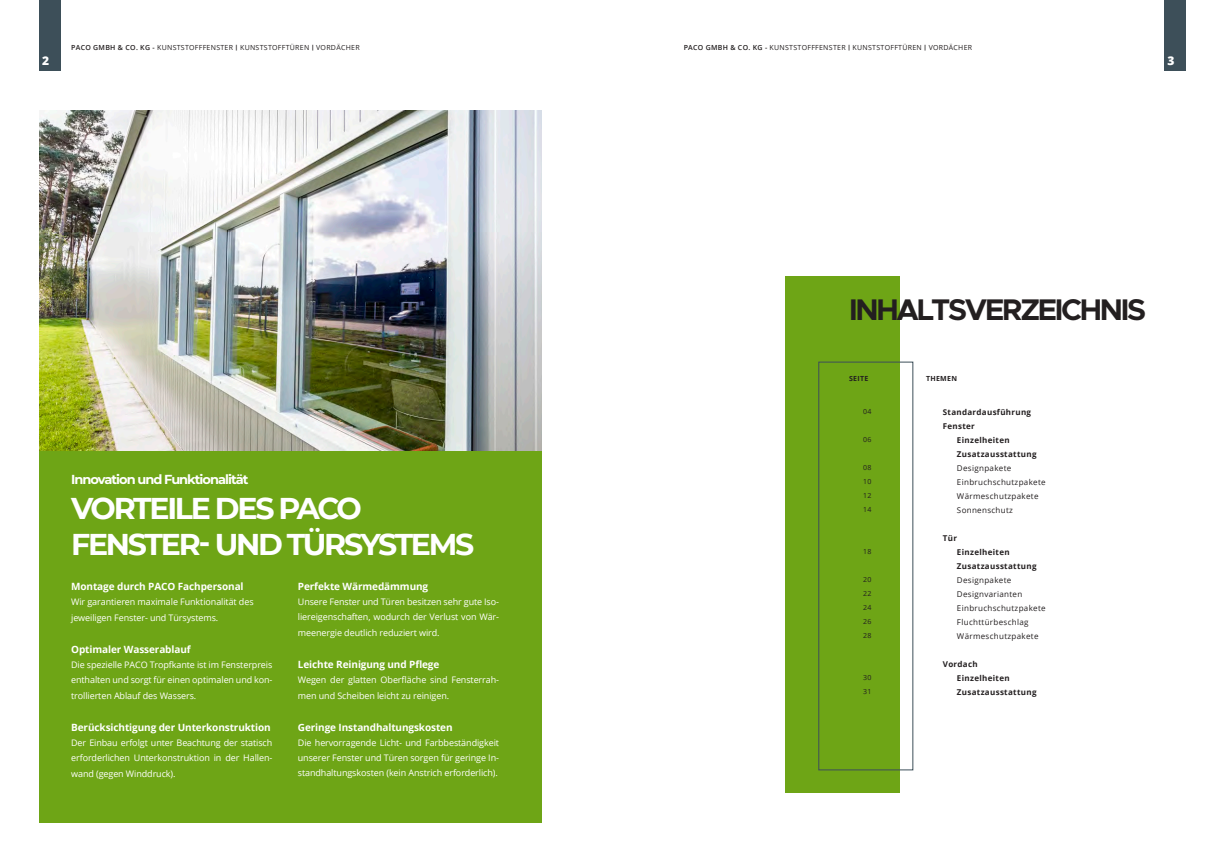
<style>
.page{position:relative;width:1225px;height:859px;background:#fff}
.page>*{position:absolute;margin:0;border:0;box-sizing:border-box;transform-origin:0 0}
.t1{font:700 30px/36px "Montserrat";letter-spacing:-.075em;color:#fff}
.t2{font:700 30px "Metropolis";letter-spacing:-.075em;color:#231f20}
.t3{font:700 13px "Montserrat";letter-spacing:-.075em;color:#fff}
.t4{font:800 12px "Open Sans";color:#fff}
.t5{font:700 10px "Open Sans";letter-spacing:-.01em;color:#fff}
.t6{font:9px/15px "Open Sans";letter-spacing:-.01em;color:#fff}
.t7{font:8px/14px "Open Sans";letter-spacing:.04em;color:#231f20}
.t8{font:700 8px/14px "Open Sans";letter-spacing:.04em;color:#231f20}
.t9{font:7px/14px "Open Sans";letter-spacing:.04em;color:#231f20;text-align:justify}
.t10{font:700 7px "Open Sans";letter-spacing:.04em;color:#231f20}
.s1{font-weight:600}
.s2{font-family:"Metropolis";font-weight:700}
</style>
<div class="page">
<div style="left:1164px;top:0;width:21px;height:70px;background:#3d4f59"></div>
<div style="left:786px;top:276px;width:114px;height:516px;background:#6ea516"></div>
<div style="left:39px;top:0;width:21px;height:70px;background:#3d4f59"></div>
<div style="left:818px;top:362px;width:95px;height:408px;border:1px solid #3d4f59"></div>
<img style="left:40px;top:111px;width:502px;height:340px">
<div style="left:40px;top:451px;width:502px;height:372px;background:#6ea516"></div>
<p class="t9" style="left:71px;top:40px;width:290px"><span class="s1">PACO GMBH &amp; CO. KG -</span> KUNSTSTOFFFENSTER <span class="s2">|</span> KUNSTSTOFFTÜREN <span class="s2">|</span> VORDÄCHER</p>
<p class="t9" style="left:683px;top:40px;width:290px"><span class="s1">PACO GMBH &amp; CO. KG -</span> KUNSTSTOFFFENSTER <span class="s2">|</span> KUNSTSTOFFTÜREN <span class="s2">|</span> VORDÄCHER</p>
<h3 class="t4" style="left:42px;top:52px;width:9px">2</h3>
<h3 class="t4" style="left:1167px;top:52px;width:9px">3</h3>
<h1 class="t2" style="left:849px;top:291px;width:299px">INHALTSVERZEICHNIS</h1>
<h2 class="t3" style="left:71px;top:470px;width:179px">Innovation und Funktionalität</h2>
<h1 class="t1" style="left:71px;top:489px;width:405px">VORTEILE DES PACO<br>FENSTER- UND TÜRSYSTEMS</h1>
<p class="t5" style="left:71px;top:579px;width:174px">Montage durch PACO Fachpersonal</p>
<p class="t6" style="left:71px;top:594px;width:184px;line-height:16px">Wir garantieren maximale Funktionalität des jeweiligen Fenster- und Türsystems.</p>
<p class="t5" style="left:71px;top:642px;width:121px">Optimaler Wasserablauf</p>
<p class="t6" style="left:71px;top:657px;width:203px">Die spezielle PACO Tropfkante ist im Fensterpreis enthalten und sorgt für einen optimalen und kon-</p>
<p class="t6" style="left:71px;top:688px;width:127px">trollierten Ablauf des Wassers.</p>
<p class="t5" style="left:71px;top:720px;width:201px">Berücksichtigung der Unterkonstruktion</p>
<p class="t6" style="left:71px;top:735px;width:203px">Der Einbau erfolgt unter Beachtung der statisch erforderlichen Unterkonstruktion in der Hallen-</p>
<p class="t6" style="left:71px;top:766px;width:106px">wand (gegen Winddruck).</p>
<p class="t5" style="left:298px;top:579px;width:132px">Perfekte Wärmedämmung</p>
<p class="t6" style="left:298px;top:594px;width:203px">Unsere Fenster und Türen besitzen sehr gute Iso&shy;liereigenschaften, wodurch der Verlust von Wär-</p>
<p class="t6" style="left:298px;top:625px;width:143px">meenergie deutlich reduziert wird.</p>
<p class="t5" style="left:298px;top:657px;width:143px">Leichte Reinigung und Pflege</p>
<p class="t6" style="left:298px;top:672px;width:203px;line-height:16px">Wegen der glatten Oberfläche sind Fensterrah&shy;men und Scheiben leicht zu reinigen.</p>
<p class="t5" style="left:298px;top:720px;width:156px">Geringe Instandhaltungskosten</p>
<p class="t6" style="left:298px;top:735px;width:203px;text-align:justify">Die hervorragende Licht- und Farbbeständigkeit unserer Fenster und Türen sorgen für geringe In&shy;standhaltungskosten (kein Anstrich erforderlich).</p>
<p class="t10" style="left:849px;top:374px;width:21px">SEITE</p>
<p class="t9" style="left:863px;top:404px;width:10px">04</p>
<p class="t9" style="left:863px;top:432px;width:10px">06</p>
<p class="t9" style="left:863px;top:460px;width:10px">08<br>10<br>12<br>14</p>
<p class="t9" style="left:863px;top:544px;width:10px">18</p>
<p class="t9" style="left:863px;top:572px;width:10px">20<br>22<br>24<br>26<br>28</p>
<p class="t9" style="left:863px;top:670px;width:10px">30<br>31</p>
<p class="t10" style="left:926px;top:374px;width:32px">THEMEN</p>
<p class="t8" style="left:942px;top:404px;width:90px">Standardausführung</p>
<p class="t8" style="left:942px;top:418px;width:34px">Fenster</p>
<p class="t8" style="left:957px;top:432px;width:54px">Einzelheiten</p>
<p class="t8" style="left:957px;top:446px;width:81px">Zusatzausstattung</p>
<p class="t7" style="left:957px;top:460px;width:90px">Designpakete<br>Einbruchschutzpakete<br>Wärmeschutzpakete<br>Sonnenschutz</p>
<p class="t8" style="left:942px;top:530px;width:16px">Tür</p>
<p class="t8" style="left:957px;top:544px;width:81px">Einzelheiten<br>Zusatzausstattung</p>
<p class="t7" style="left:957px;top:572px;width:90px">Designpakete<br>Designvarianten<br>Einbruchschutzpakete<br>Fluchttürbeschlag<br>Wärmeschutzpakete</p>
<p class="t8" style="left:957px;top:656px;width:81px;text-indent:-14px">Vordach<br>Einzelheiten<br>Zusatzausstattung</p>
</div>
